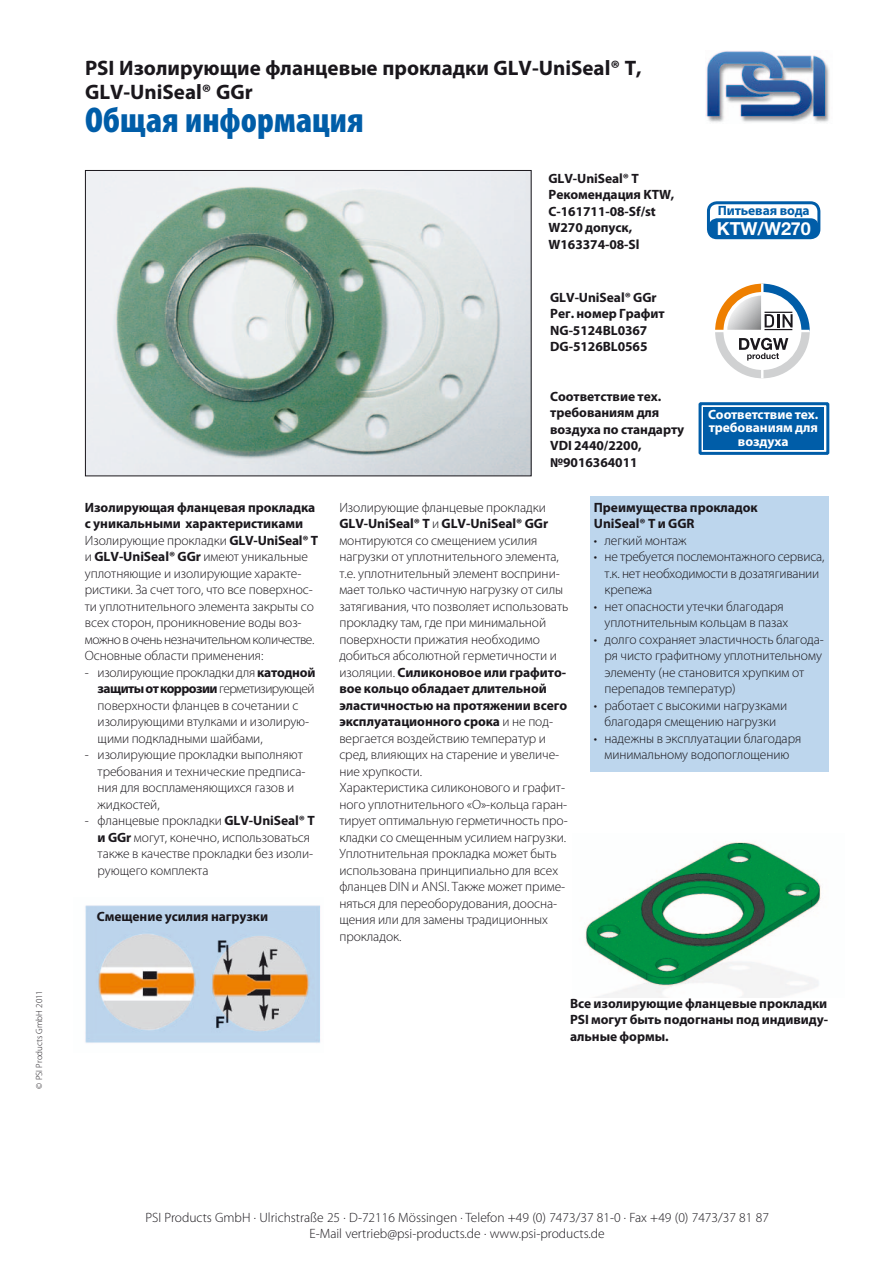
<style>
.page{position:relative;width:893px;height:1263px;background:#fff}
.page>*{position:absolute;margin:0;border:0;box-sizing:border-box;transform-origin:0 0}
.t1{font:900 condensed 36px "Myriad Pro";color:#005da8}
.t2{font:700 21px/24px "Myriad Pro";color:#1a171c}
.t3{font:700 18px "Helvetica Neue";letter-spacing:-.005em;color:#fff}
.t4{font:300 13.5px/16.5px "Myriad Pro";letter-spacing:-.005em;color:#1a171c}
.t5{font:700 13.5px/16.5px "Myriad Pro";letter-spacing:-.005em;color:#1a171c}
.t6{font:700 13.5px/13.5px "Myriad Pro";letter-spacing:-.005em;color:#fff;text-align:center}
.t7{font:700 13.5px "Myriad Pro";letter-spacing:-.005em;color:#005da8}
.t8{font:300 9px "Myriad Pro";color:#1a171c}
.s1{font-weight:700}
</style>
<div class="page">
<img style="left:706px;top:51px;width:124px;height:72px">
<img style="left:87px;top:172px;width:442px;height:302px">
<div style="left:85px;top:170px;width:446px;height:306px;border:1px solid #1a171c"></div>
<svg style="left:715px;top:284px;width:95px;height:94px"></svg>
<div style="left:590px;top:496px;width:238px;height:275px;background:#bdd6ed"></div>
<img style="left:85px;top:905px;width:235px;height:138px">
<img style="left:585px;top:842px;width:236px;height:155px">
<div style="left:707px;top:201px;width:113px;height:38px;border:3px solid #005da8;border-radius:9px"></div>
<div style="left:710px;top:219px;width:108px;height:19px;background:#005da8;border-radius:7px"></div>
<div style="left:709px;top:218px;width:110px;height:20px;border:2px solid #005da8;border-radius:7px"></div>
<div style="left:698px;top:402px;width:131px;height:53px;background:linear-gradient(to right,#fff,#fff);border:3px solid #005da8"></div>
<div style="left:704px;top:408px;width:120px;height:42px;background:#005da8"></div>
<p class="t8" style="left:34px;top:1089px;width:100px;rotate:-90deg">© PSI Products GmbH 2011</p>
<h2 class="t2" style="left:85px;top:56px;width:558px">PSI Изолирующие фланцевые прокладки GLV-UniSeal® T,<br>GLV-UniSeal® GGr</h2>
<h1 class="t1" style="left:85px;top:100px;width:280px">Общая информация</h1>
<p class="t5" style="left:548px;top:170px;width:128px">GLV-UniSeal® T<br>Рекомендация KTW,<br>C-161711-08-Sf/st<br>W270 допуск,<br>W163374-08-Sl</p>
<p class="t5" style="left:550px;top:289px;width:116px">GLV-UniSeal® GGr<br>Рег. номер Графит<br>NG-5124BL0367<br>DG-5126BL0565</p>
<p class="t5" style="left:550px;top:388px;width:136px">Соответствие тех. требованиям для воздуха по стандарту<br>VDI 2440/2200, №9016364011</p>
<p class="t7" style="left:718px;top:202px;width:94px">Питьевая вода</p>
<h3 class="t3" style="left:717px;top:217px;width:95px">KTW/W270</h3>
<p class="t6" style="left:708px;top:408px;width:111px">Соответствие тех. требованиям для воздуха</p>
<p class="t4" style="left:85px;top:499px;width:235px"><span class="s1">Изолирующая фланцевая прокладка с уникальными характеристиками </span>Изолирующие прокладки <span class="s1">GLV-UniSeal® T </span>и <span class="s1">GLV-UniSeal® GGr</span> имеют уникальные уплотняющие и изолирующие характе&shy;ристики. За счет того, что все поверхнос&shy;ти уплотнительного элемента закрыты со всех сторон, проникновение воды воз&shy;можно в очень незначительном количестве.<br>Основные области применения:</p>
<p class="t4" style="left:98px;top:664px;width:219px;text-indent:-13px">- изолирующие прокладки для <span class="s1">катодной защиты от коррозии</span> герметизирующей поверхности фланцев в сочетании с изолирующими втулками и изолирую&shy;щими подкладными шайбами,</p>
<p class="t4" style="left:98px;top:747px;width:209px;text-indent:-13px">- изолирующие прокладки выполняют требования и технические предписа&shy;ния для воспламеняющихся газов и жидкостей,</p>
<p class="t4" style="left:98px;top:813px;width:219px;text-indent:-13px">- фланцевые прокладки <span class="s1">GLV-UniSeal® T и GGr</span> могут, конечно, использоваться также в качестве прокладки без изоли&shy;рующего комплекта</p>
<p class="t5" style="left:97px;top:908px;width:173px">Смещение усилия нагрузки</p>
<p class="t4" style="left:339px;top:499px;width:231px">Изолирующие фланцевые прокладки <span class="s1">GLV-UniSeal® T</span> и <span class="s1">GLV-UniSeal® GGr </span>монтируются со смещением усилия нагрузки от уплотнительного элемента, т.е. уплотнительный элемент восприни&shy;мает только частичную нагрузку от силы затягивания, что позволяет использовать прокладку там, где при минимальной поверхности прижатия необходимо добиться абсолютной герметичности и изоляции. <span class="s1">Силиконовое или графито&shy;вое кольцо обладает длительной эластичностью на протяжении всего эксплуатационного срока</span> и не под&shy;вергается воздействию температур и сред, влияющих на старение и увеличе&shy;ние хрупкости.<br>Характеристика силиконового и графит&shy;ного уплотнительного «О»-кольца гаран&shy;тирует оптимальную герметичность про&shy;кладки со смещенным усилием нагрузки.<br>Уплотнительная прокладка может быть использована принципиально для всех фланцев DIN и ANSI. Также может приме&shy;няться для переоборудования, доосна&shy;щения или для замены традиционных прокладок.</p>
<p class="t5" style="left:594px;top:499px;width:165px">Преимущества прокладок<br>UniSeal® T и GGR</p>
<p class="t4" style="left:594px;top:532px;width:94px">• легкий монтаж</p>
<p class="t4" style="left:604px;top:549px;width:221px;text-indent:-11px">• не требуется послемонтажного сервиса, т.к. нет необходимости в дозатягивании крепежа</p>
<p class="t4" style="left:604px;top:598px;width:185px;text-indent:-11px">• нет опасности утечки благодаря уплотнительным кольцам в пазах</p>
<p class="t4" style="left:604px;top:631px;width:221px;text-indent:-11px">• долго сохраняет эластичность благода&shy;ря чисто графитному уплотнительному элементу (не становится хрупким от перепадов температур)</p>
<p class="t4" style="left:594px;top:697px;width:195px;text-align:center">• работает с высокими нагрузками благодаря смещению нагрузки</p>
<p class="t4" style="left:594px;top:730px;width:209px;text-align:center">• надежны в эксплуатации благодаря минимальному водопоглощению</p>
<p class="t5" style="left:570px;top:995px;width:260px;text-align:justify">Все изолирующие фланцевые прокладки PSI могут быть подогнаны под индивиду&shy;альные формы.</p>
<p class="t4" style="left:145px;top:1210px;width:625px;line-height:15.8px;text-align:center">PSI Products GmbH · Ulrichstraße 25 · D-72116 Mössingen · Telefon +49 (0) 7473/37 81-0 · Fax +49 (0) 7473/37 81 87<br>E-Mail vertrieb@psi-products.de · www.psi-products.de</p>
</div>
